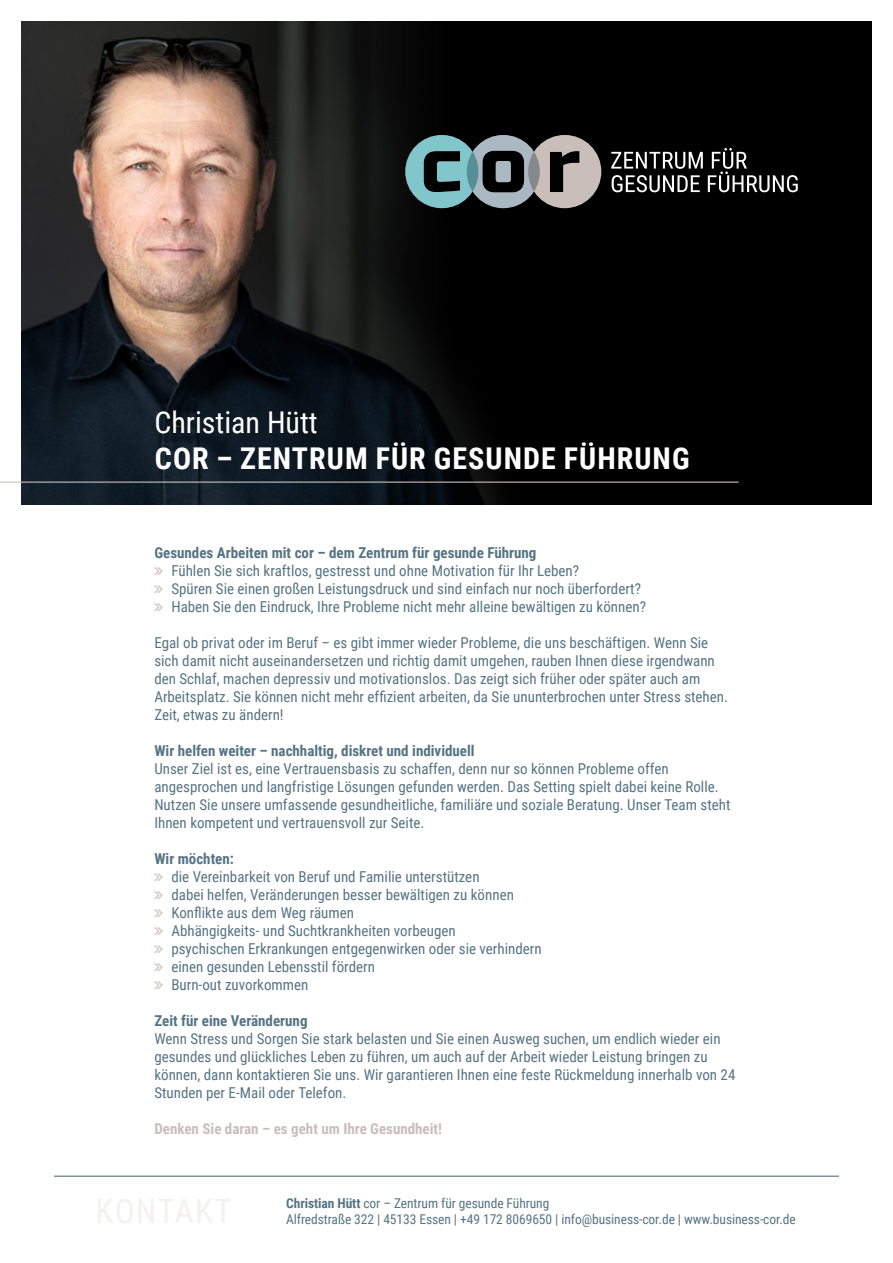
<style>
.page{position:relative;width:893px;height:1263px;background:#fff}
.page>*{position:absolute;margin:0;border:0;box-sizing:border-box;transform-origin:0 0}
.t1{font:700 30px "Roboto Condensed";letter-spacing:.035em;color:#fff}
.t2{font:30px "Roboto Condensed";color:#fff}
.t3{font:15px/18px "Roboto Condensed";color:#567483}
.t4{font:700 15px "Roboto Condensed";color:#567483}
.t5{font:700 15px "Roboto Condensed";color:#cabeba}
.t6{font:13.5px/16.2px "Roboto Condensed";letter-spacing:-.005em;color:#567483}
.s1{font-weight:700}
</style>
<div class="page">
<img style="left:21px;top:21px;width:851px;height:484px">
<svg style="left:405px;top:135px;width:196px;height:73px;background:#677778"></svg>
<svg style="left:611px;top:148px;width:187px;height:44px;background:#3b3b3b"></svg>
<hr style="left:0;top:482px;width:739px;height:1px;background:#cabeba">
<hr style="left:54px;top:1175px;width:785px;height:2px;background:#567483">
<h1 class="t2" style="left:154px;top:401px;width:165px">Christian Hütt</h1>
<h1 class="t1" style="left:155px;top:437px;width:536px">COR – ZENTRUM FÜR GESUNDE FÜHRUNG</h1>
<p class="t4" style="left:154px;top:542px;width:383px">Gesundes Arbeiten mit cor – dem Zentrum für gesunde Führung</p>
<p class="t3" style="left:171px;top:561px;width:476px">Fühlen Sie sich kraftlos, gestresst und ohne Motivation für Ihr Leben?<br>Spüren Sie einen großen Leistungsdruck und sind einfach nur noch überfordert?<br>Haben Sie den Eindruck, Ihre Probleme nicht mehr alleine bewältigen zu können?</p>
<p class="t3" style="left:154px;top:633px;width:575px">Egal ob privat oder im Beruf – es gibt immer wieder Probleme, die uns beschäftigen. Wenn Sie sich damit nicht auseinandersetzen und richtig damit umgehen, rauben Ihnen diese irgendwann den Schlaf, machen depressiv und motivationslos. Das zeigt sich früher oder später auch am Arbeitsplatz. Sie können nicht mehr effizient arbeiten, da Sie ununterbrochen unter Stress stehen.<br>Zeit, etwas zu ändern!</p>
<p class="t4" style="left:154px;top:740px;width:322px">Wir helfen weiter – nachhaltig, diskret und individuell</p>
<p class="t3" style="left:154px;top:759px;width:578px">Unser Ziel ist es, eine Vertrauensbasis zu schaffen, denn nur so können Probleme offen angesprochen und langfristige Lösungen gefunden werden. Das Setting spielt dabei keine Rolle.<br>Nutzen Sie unsere umfassende gesundheitliche, familiäre und soziale Beratung. Unser Team steht Ihnen kompetent und vertrauensvoll zur Seite.</p>
<p class="t4" style="left:154px;top:848px;width:81px">Wir möchten:</p>
<p class="t3" style="left:171px;top:867px;width:372px">die Vereinbarkeit von Beruf und Familie unterstützen<br>dabei helfen, Veränderungen besser bewältigen zu können Konflikte aus dem Weg räumen<br>Abhängigkeits- und Suchtkrankheiten vorbeugen<br>psychischen Erkrankungen entgegenwirken oder sie verhindern einen gesunden Lebensstil fördern<br>Burn-out zuvorkommen</p>
<p class="t4" style="left:154px;top:1010px;width:155px">Zeit für eine Veränderung</p>
<p class="t3" style="left:154px;top:1029px;width:583px">Wenn Stress und Sorgen Sie stark belasten und Sie einen Ausweg suchen, um endlich wieder ein gesundes und glückliches Leben zu führen, um auch auf der Arbeit wieder Leistung bringen zu können, dann kontaktieren Sie uns. Wir garantieren Ihnen eine feste Rückmeldung innerhalb von 24<br>Stunden per E-Mail oder Telefon.</p>
<p class="t5" style="left:154px;top:1118px;width:289px">Denken Sie daran – es geht um Ihre Gesundheit!</p>
<p class="t6" style="left:286px;top:1194px;width:511px"><span class="s1">Christian Hütt</span> cor – Zentrum für gesunde Führung<br>Alfredstraße 322 | 45133 Essen | +49 172 8069650 | info@business-cor.de | www.business-cor.de</p>
</div>
